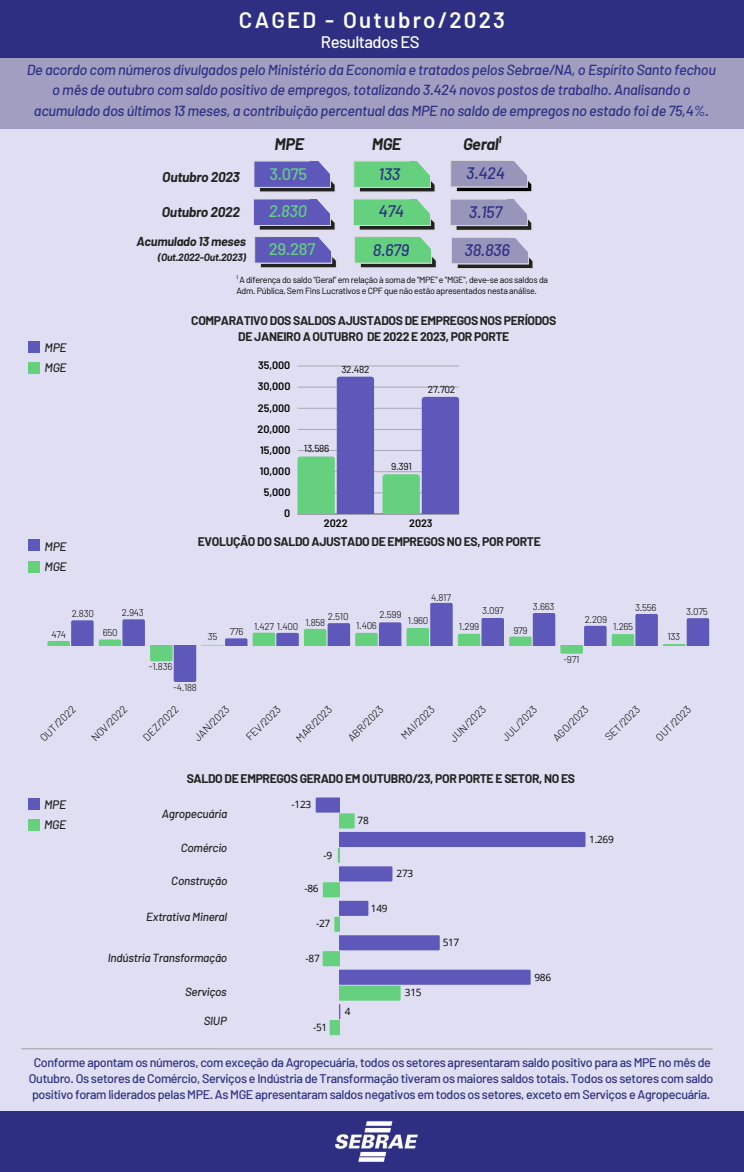
<style>
.page{position:relative;width:744px;height:1172px;background:#dfdef2}
.page>*{position:absolute;margin:0;border:0;box-sizing:border-box;transform-origin:0 0}
.t1{font:600 22.31px "Barlow";letter-spacing:.1em;color:#fff}
.t2{font:italic 500 16.69px "Barlow";letter-spacing:-.02em;color:#2e2f83}
.t3{font:500 16.69px "Barlow";letter-spacing:-.03em;color:#fff}
.t4{font:500 16.69px "Barlow";color:#65d17e}
.t5{font:italic 500 16.69px "Barlow";color:#65d17e}
.t6{font:italic 500 16.62px "Barlow";letter-spacing:-.02em;color:#2e2f83}
.t7{font:500 16.62px "Barlow";color:#65d17e}
.t8{font:italic 700 16.38px "Barlow";letter-spacing:-.02em;color:#222}
.t9{font:italic 500 14.56px/20.1px "Barlow";letter-spacing:-.02em;color:#2e2f83;text-align:center}
.t10{font:italic 700 13.81px "Barlow";letter-spacing:-.02em;color:#222}
.t11{font:italic 700 12.62px "Barlow";letter-spacing:-.02em;color:#222}
.t12{font:500 12.5px/15.9px "Barlow";letter-spacing:-.03em;color:#2e2f83;text-align:center}
.t13{font:700 12.25px/15.5px "Barlow";letter-spacing:-.03em;color:#222;text-align:center}
.t14{font:italic 500 12.25px "Barlow";letter-spacing:-.02em;color:#222}
.t15{font:italic 500 11.75px "Barlow";letter-spacing:-.02em;color:#222}
.t16{font:600 10.75px "Barlow";color:#000}
.t17{font:300 10.5px "Barlow";color:#000}
.t18{font:italic 700 10.31px "Barlow";letter-spacing:-.02em;color:#222}
.t19{font:10.12px "Open Sans";letter-spacing:-.03em;color:#000}
.t20{font:10.12px "Barlow";letter-spacing:-.03em;color:#000}
.t21{font:300 9.81px "Barlow";letter-spacing:-.03em;color:#000}
.t22{font:8.88px/11.2px "Barlow";letter-spacing:-.03em;color:#000}
</style>
<div class="page">
<svg style="left:253px;top:160px;width:84px;height:108px"></svg>
<svg style="left:353px;top:160px;width:84px;height:108px"></svg>
<svg style="left:450px;top:160px;width:84px;height:109px"></svg>
<div style="left:0;top:1111px;width:744px;height:61px;background:#2e2f83"></div>
<div style="left:0;top:57px;width:744px;height:72px;background:#a19ec1"></div>
<div style="left:0;top:0;width:744px;height:57px;background:#2e2f83"></div>
<svg style="left:21px;top:1048px;width:692px;height:1px"></svg>
<div style="left:28px;top:798px;width:12px;height:11px;background:#5e58bb"></div>
<div style="left:28px;top:819px;width:12px;height:11px;background:#65d17e"></div>
<svg style="left:47px;top:619px;width:200px;height:63px"></svg>
<svg style="left:253px;top:603px;width:456px;height:51px"></svg>
<svg style="left:316px;top:797px;width:269px;height:238px"></svg>
<hr style="left:298px;top:493px;width:161px;height:1px;background:#000">
<hr style="left:298px;top:472px;width:161px;height:1px;background:#000">
<hr style="left:298px;top:450px;width:161px;height:1px;background:#000">
<hr style="left:298px;top:429px;width:161px;height:1px;background:#000">
<hr style="left:298px;top:408px;width:161px;height:1px;background:#000">
<hr style="left:298px;top:387px;width:161px;height:1px;background:#000">
<hr style="left:298px;top:366px;width:161px;height:1px;background:#000">
<hr style="left:298px;top:514px;width:161px;height:1px;background:#000">
<svg style="left:298px;top:377px;width:76px;height:137px"></svg>
<svg style="left:383px;top:397px;width:76px;height:117px"></svg>
<div style="left:29px;top:342px;width:11px;height:11px;background:#5e58bb"></div>
<div style="left:29px;top:363px;width:11px;height:11px;background:#65d17e"></div>
<div style="left:29px;top:540px;width:11px;height:11px;background:#5e58bb"></div>
<div style="left:29px;top:561px;width:11px;height:11px;background:#65d17e"></div>
<img style="left:335px;top:1121px;width:83px;height:41px">
<p class="t1" style="left:239px;top:6px;width:268px">CAGED - Outubro/2023</p>
<p class="t3" style="left:321px;top:31px;width:100px">Resultados ES</p>
<p class="t9" style="left:27px;top:59px;width:691px">De acordo com números divulgados pelo Ministério da Economia e tratados pelos Sebrae/NA, o Espírito Santo fechou o mês de outubro com saldo positivo de empregos, totalizando 3.424 novos postos de trabalho. Analisando o acumulado dos últimos 13 meses, a contribuição percentual das MPE no saldo de empregos no estado foi de 75,4%.</p>
<p class="t10" style="left:162px;top:168px;width:79px">Outubro 2023</p>
<p class="t10" style="left:162px;top:203px;width:79px">Outubro 2022</p>
<p class="t8" style="left:275px;top:134px;width:31px">MPE</p>
<p class="t7" style="left:269px;top:163px;width:39px">3.075</p>
<p class="t5" style="left:269px;top:201px;width:40px">2.830</p>
<p class="t8" style="left:372px;top:134px;width:31px">MGE</p>
<p class="t8" style="left:463px;top:134px;width:40px">Geral¹</p>
<p class="t6" style="left:379px;top:163px;width:23px">133</p>
<p class="t6" style="left:466px;top:163px;width:40px">3.424</p>
<p class="t2" style="left:379px;top:201px;width:27px">474</p>
<p class="t2" style="left:469px;top:201px;width:35px">3.157</p>
<p class="t14" style="left:44px;top:340px;width:24px">MPE</p>
<p class="t14" style="left:44px;top:360px;width:24px">MGE</p>
<p class="t14" style="left:44px;top:538px;width:24px">MPE</p>
<p class="t14" style="left:44px;top:559px;width:24px">MGE</p>
<p class="t11" style="left:137px;top:233px;width:111px">Acumulado 13 meses</p>
<p class="t18" style="left:158px;top:251px;width:90px">(Out.2022-Out.2023)</p>
<p class="t4" style="left:269px;top:239px;width:48px">29.287</p>
<p class="t2" style="left:465px;top:240px;width:47px">38.836</p>
<p class="t22" style="left:236px;top:273px;width:313px">¹ A diferença do saldo "Geral" em relação à soma de "MPE" e "MGE", deve-se aos saldos da<br>Adm. Pública, Sem Fins Lucrativos e CPF que não estão apresentados nesta análise.</p>
<p class="t2" style="left:373px;top:239px;width:38px">8.679</p>
<p class="t13" style="left:191px;top:313px;width:367px">COMPARATIVO DOS SALDOS AJUSTADOS DE EMPREGOS NOS PERÍODOS<br>DE JANEIRO A OUTUBRO DE 2022 E 2023, POR PORTE</p>
<p class="t16" style="left:258px;top:359px;width:34px">35,000</p>
<p class="t16" style="left:258px;top:380px;width:34px">30,000</p>
<p class="t16" style="left:258px;top:401px;width:34px">25,000</p>
<p class="t16" style="left:257px;top:422px;width:34px">20,000</p>
<p class="t16" style="left:260px;top:443px;width:32px">15,000</p>
<p class="t16" style="left:260px;top:464px;width:32px">10,000</p>
<p class="t16" style="left:264px;top:485px;width:28px">5,000</p>
<p class="t16" style="left:284px;top:507px;width:8px">0</p>
<p class="t20" style="left:341px;top:363px;width:30px">32.482</p>
<p class="t20" style="left:304px;top:442px;width:27px">13.586</p>
<p class="t20" style="left:428px;top:383px;width:29px">27.702</p>
<p class="t20" style="left:391px;top:460px;width:22px">9.391</p>
<p class="t16" style="left:324px;top:517px;width:25px">2022</p>
<p class="t16" style="left:409px;top:517px;width:25px">2023</p>
<p class="t13" style="left:198px;top:534px;width:345px">EVOLUÇÃO DO SALDO AJUSTADO DE EMPREGOS NO ES, POR PORTE</p>
<p class="t21" style="left:431px;top:591px;width:21px">4.817</p>
<p class="t21" style="left:72px;top:607px;width:24px">2.830</p>
<p class="t21" style="left:122px;top:606px;width:24px">2.943</p>
<p class="t21" style="left:103px;top:626px;width:16px">650</p>
<p class="t21" style="left:51px;top:628px;width:16px">474</p>
<p class="t21" style="left:208px;top:630px;width:11px">35</p>
<p class="t21" style="left:230px;top:625px;width:15px">776</p>
<p class="t21" style="left:328px;top:610px;width:22px">2.510</p>
<p class="t21" style="left:254px;top:620px;width:46px">1.427 1.400</p>
<p class="t21" style="left:305px;top:616px;width:21px">1.858</p>
<p class="t21" style="left:380px;top:608px;width:23px">2.599</p>
<p class="t21" style="left:408px;top:615px;width:22px">1.960</p>
<p class="t21" style="left:356px;top:619px;width:22px">1.406</p>
<p class="t21" style="left:482px;top:605px;width:23px">3.097</p>
<p class="t21" style="left:459px;top:620px;width:22px">1.299</p>
<p class="t21" style="left:533px;top:600px;width:23px">3.663</p>
<p class="t21" style="left:513px;top:624px;width:16px">979</p>
<p class="t21" style="left:635px;top:601px;width:23px">3.556</p>
<p class="t21" style="left:585px;top:613px;width:24px">2.209</p>
<p class="t21" style="left:613px;top:620px;width:22px">1.265</p>
<p class="t21" style="left:149px;top:660px;width:25px">-1.836</p>
<p class="t21" style="left:173px;top:681px;width:25px">-4.188</p>
<p class="t21" style="left:563px;top:653px;width:18px">-971</p>
<p class="t21" style="left:686px;top:605px;width:23px">3.075</p>
<p class="t21" style="left:667px;top:630px;width:14px">133</p>
<p class="t17" style="left:37px;top:735px;width:47px;rotate:-45deg">OUT/2022</p>
<p class="t17" style="left:88px;top:735px;width:47px;rotate:-45deg">NOV/2022</p>
<p class="t17" style="left:140px;top:734px;width:46px;rotate:-45deg">DEZ/2022</p>
<p class="t17" style="left:191px;top:735px;width:47px;rotate:-45deg">JAN/2023</p>
<p class="t17" style="left:243px;top:734px;width:46px;rotate:-45deg">FEV/2023</p>
<p class="t17" style="left:293px;top:735px;width:47px;rotate:-45deg">MAR/2023</p>
<p class="t17" style="left:345px;top:735px;width:47px;rotate:-45deg">ABR/2023</p>
<p class="t17" style="left:398px;top:733px;width:44px;rotate:-45deg">MAI/2023</p>
<p class="t17" style="left:447px;top:735px;width:47px;rotate:-45deg">JUN/2023</p>
<p class="t17" style="left:499px;top:734px;width:46px;rotate:-45deg">JUL/2023</p>
<p class="t17" style="left:550px;top:734px;width:46px;rotate:-45deg">AGO/2023</p>
<p class="t17" style="left:602px;top:734px;width:46px;rotate:-45deg">SET/2023</p>
<p class="t17" style="left:653px;top:735px;width:47px;rotate:-45deg">OUT/2023</p>
<p class="t14" style="left:44px;top:797px;width:24px">MPE</p>
<p class="t14" style="left:44px;top:816px;width:24px">MGE</p>
<p class="t13" style="left:187px;top:771px;width:390px">SALDO DE EMPREGOS GERADO EM OUTUBRO/23, POR PORTE E SETOR, NO ES</p>
<p class="t15" style="left:162px;top:806px;width:67px">Agropecuária</p>
<p class="t15" style="left:181px;top:840px;width:48px">Comércio</p>
<p class="t15" style="left:171px;top:873px;width:58px">Construção</p>
<p class="t15" style="left:146px;top:909px;width:83px">Extrativa Mineral</p>
<p class="t15" style="left:108px;top:950px;width:121px">Indústria Transformação</p>
<p class="t15" style="left:185px;top:985px;width:43px">Serviços</p>
<p class="t15" style="left:204px;top:1013px;width:25px">SIUP</p>
<p class="t19" style="left:292px;top:797px;width:21px">-123</p>
<p class="t19" style="left:323px;top:848px;width:10px">-9</p>
<p class="t19" style="left:304px;top:882px;width:16px">-86</p>
<p class="t19" style="left:316px;top:916px;width:16px">-27</p>
<p class="t19" style="left:306px;top:951px;width:16px">-87</p>
<p class="t19" style="left:313px;top:1020px;width:16px">-51</p>
<p class="t19" style="left:358px;top:813px;width:13px">78</p>
<p class="t19" style="left:396px;top:866px;width:18px">273</p>
<p class="t19" style="left:371px;top:901px;width:18px">149</p>
<p class="t19" style="left:345px;top:1004px;width:7px">4</p>
<p class="t19" style="left:405px;top:985px;width:18px">315</p>
<p class="t19" style="left:443px;top:935px;width:18px">517</p>
<p class="t19" style="left:534px;top:970px;width:18px">986</p>
<p class="t19" style="left:589px;top:832px;width:26px">1.269</p>
<p class="t12" style="left:29px;top:1054px;width:686px">Conforme apontam os números, com exceção da Agropecuária, todos os setores apresentaram saldo positivo para as MPE no mês de<br>Outubro. Os setores de Comércio, Serviços e Indústria de Transformação tiveram os maiores saldos totais. Todos os setores com saldo positivo foram liderados pelas MPE. As MGE apresentaram saldos negativos em todos os setores, exceto em Serviços e Agropecuária.</p>
</div>
